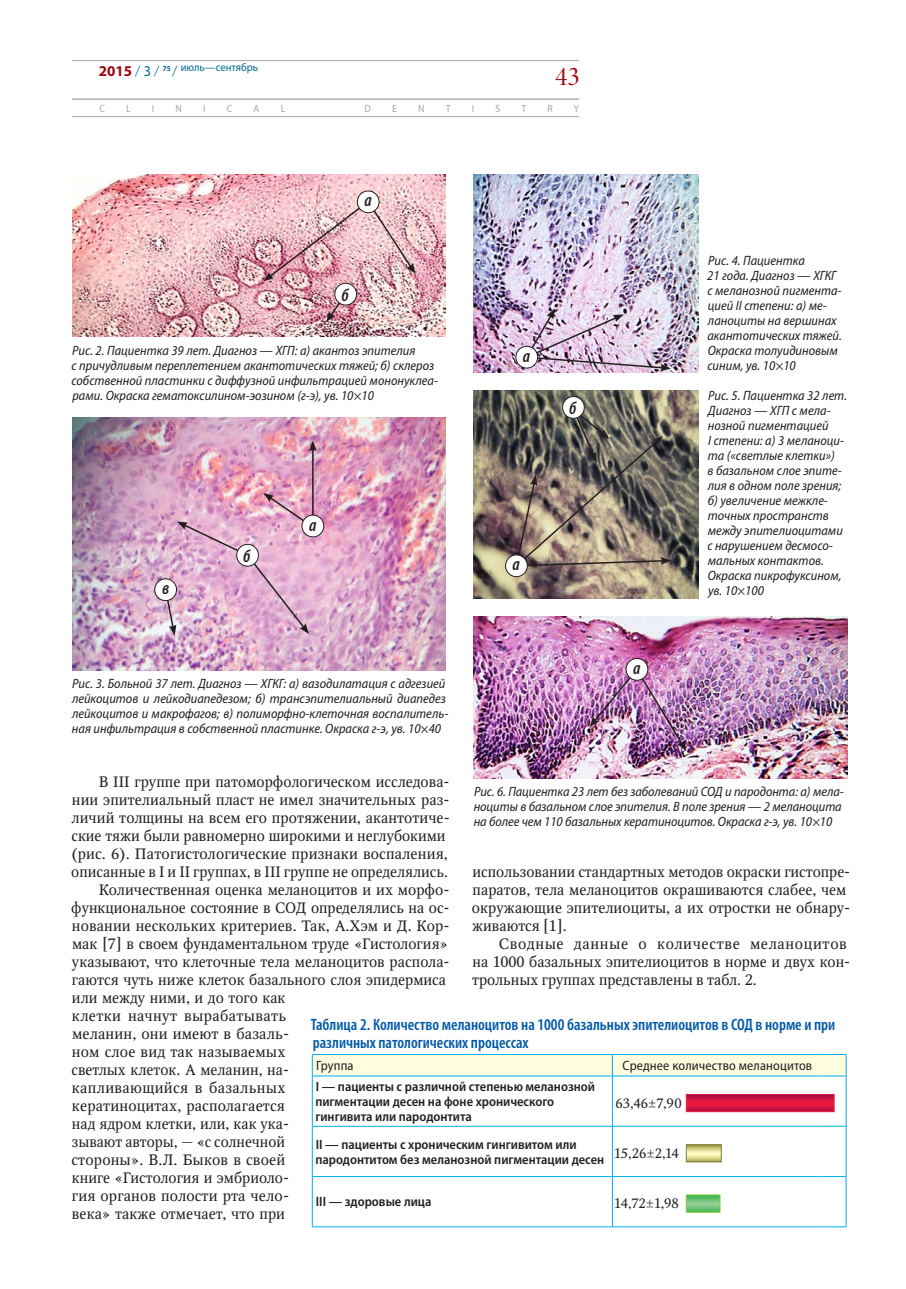
<style>
.page{position:relative;width:906px;height:1289px;background:#fff}
.page>*{position:absolute;margin:0;border:0;box-sizing:border-box;transform-origin:0 0}
.t1{font:27px "Minion Pro Disp";color:#9d070d}
.t2{font:italic 600 condensed 18px "Myriad Pro";color:#231f20}
.t3{font:600 condensed 16.5px/18px "Myriad Pro";color:#015aaa}
.t4{font:15px/18px "Octava";letter-spacing:.005em;color:#231f20}
.t5{font:15px "Octava";letter-spacing:.025em;color:#231f20}
.t6{font:italic semi-condensed 13.5px/15px "Myriad Pro";color:#231f20}
.t7{font:600 semi-condensed 13.5px/15.1px "Myriad Pro";color:#231f20}
.t8{font:semi-condensed 13.5px "Myriad Pro";letter-spacing:.01em;color:#231f20}
.t9{font:13.5px "Octava";color:#231f20}
.t10{font:11.25px "Myriad Pro";color:#006991;scale:.95 1}
.t11{font:semi-condensed 10.5px "Myriad Pro";color:#a8a9ad}
.s1{font-weight:700;font-size:15px;color:#9d070d}
.s2{font-weight:300;font-size:15px}
.s3{font-size:15px}
.s4{font-weight:700;font-size:7.5px}
</style>
<div class="page">
<hr style="left:72px;top:60px;width:507px;height:1px;background:#a8a9ad">
<hr style="left:72px;top:98px;width:507px;height:2px;background:#a8a9ad">
<hr style="left:72px;top:116px;width:507px;height:1px;background:#a8a9ad">
<img style="left:72px;top:175px;width:374px;height:162px">
<img style="left:263px;top:200px;width:152px;height:81px">
<svg style="left:326px;top:292px;width:22px;height:30px"></svg>
<div style="left:357px;top:191px;width:22px;height:22px;background:#fff;border-radius:50%"></div>
<div style="left:357px;top:191px;width:22px;height:22px;border:1px solid #231f20;border-radius:50%"></div>
<div style="left:335px;top:283px;width:21px;height:22px;background:#fff;border-radius:50%"></div>
<div style="left:334px;top:283px;width:23px;height:22px;border:1px solid #231f20;border-radius:50%"></div>
<img style="left:72px;top:418px;width:374px;height:252px">
<hr style="left:312px;top:448px;width:1px;height:78px;background:#231f20">
<svg style="left:309px;top:440px;width:8px;height:11px"></svg>
<div style="left:302px;top:515px;width:22px;height:22px;background:#fff;border-radius:50%"></div>
<div style="left:301px;top:515px;width:23px;height:22px;border:1px solid #231f20;border-radius:50%"></div>
<svg style="left:164px;top:493px;width:151px;height:142px;background:#deaecb"></svg>
<div style="left:237px;top:544px;width:21px;height:22px;background:#fff;border-radius:50%"></div>
<div style="left:236px;top:544px;width:23px;height:22px;border:1px solid #231f20;border-radius:50%"></div>
<div style="left:155px;top:579px;width:21px;height:21px;background:#fff;border-radius:50%"></div>
<div style="left:154px;top:578px;width:23px;height:23px;border:1px solid #231f20;border-radius:50%"></div>
<img style="left:474px;top:175px;width:225px;height:198px">
<img style="left:525px;top:308px;width:146px;height:63px">
<div style="left:516px;top:346px;width:21px;height:22px;background:#fff;border-radius:50%"></div>
<div style="left:515px;top:346px;width:23px;height:22px;border:1px solid #231f20;border-radius:50%"></div>
<img style="left:474px;top:391px;width:225px;height:207px">
<svg style="left:514px;top:407px;width:157px;height:161px;background:#7e746a"></svg>
<div style="left:505px;top:555px;width:22px;height:21px;background:#fff;border-radius:50%"></div>
<div style="left:505px;top:554px;width:23px;height:23px;border:1px solid #231f20;border-radius:50%"></div>
<div style="left:562px;top:396px;width:22px;height:22px;background:#fff;border-radius:50%"></div>
<div style="left:562px;top:396px;width:22px;height:22px;border:1px solid #231f20;border-radius:50%"></div>
<img style="left:474px;top:616px;width:373px;height:162px">
<img style="left:589px;top:667px;width:97px;height:84px">
<div style="left:626px;top:658px;width:22px;height:22px;background:#fff;border-radius:50%"></div>
<div style="left:625px;top:658px;width:23px;height:22px;border:1px solid #231f20;border-radius:50%"></div>
<hr style="left:312px;top:1076px;width:1px;height:50px;background:#00aeef">
<svg style="left:312px;top:1054px;width:535px;height:22px;background:#eff7e0"></svg>
<hr style="left:312px;top:1075px;width:300px;height:1px;background:#00aeef">
<hr style="left:612px;top:1076px;width:1px;height:50px;background:#00aeef">
<hr style="left:846px;top:1076px;width:1px;height:50px;background:#00aeef">
<hr style="left:846px;top:1126px;width:1px;height:50px;background:#00aeef">
<hr style="left:846px;top:1176px;width:1px;height:50px;background:#00aeef">
<svg style="left:685px;top:1093px;width:150px;height:19px;background:#d5224a"></svg>
<svg style="left:312px;top:1125px;width:534px;height:102px"></svg>
<p class="t10" style="left:99px;top:60px;width:169px"><span class="s1">2015</span> <span class="s2">/</span> <span class="s3">3</span> <span class="s2">/</span> <span class="s4">75</span> <span class="s2">/</span> июль—сентябрь</p>
<p class="t11" style="left:99px;top:102px;width:7px">C</p>
<p class="t11" style="left:126px;top:102px;width:6px">L</p>
<p class="t11" style="left:152px;top:102px;width:4px">I</p>
<p class="t11" style="left:175px;top:102px;width:8px">N</p>
<p class="t11" style="left:203px;top:102px;width:4px">I</p>
<p class="t11" style="left:227px;top:102px;width:7px">C</p>
<p class="t11" style="left:253px;top:102px;width:7px">A</p>
<p class="t11" style="left:281px;top:102px;width:6px">L</p>
<p class="t11" style="left:365px;top:102px;width:8px">D</p>
<p class="t11" style="left:392px;top:102px;width:6px">E</p>
<p class="t11" style="left:418px;top:102px;width:8px">N</p>
<p class="t11" style="left:446px;top:102px;width:6px">T</p>
<p class="t11" style="left:472px;top:102px;width:4px">I</p>
<p class="t11" style="left:495px;top:102px;width:6px">S</p>
<p class="t11" style="left:521px;top:102px;width:6px">T</p>
<p class="t11" style="left:547px;top:102px;width:7px">R</p>
<p class="t11" style="left:574px;top:102px;width:7px">Y</p>
<h1 class="t1" style="left:555px;top:60px;width:26px">43</h1>
<p class="t2" style="left:364px;top:189px;width:9px">а</p>
<p class="t2" style="left:341px;top:284px;width:9px">б</p>
<p class="t6" style="left:71px;top:343px;width:368px">Рис. 2. Пациентка 39 лет. Диагноз — ХГП: а) акантоз эпителия<br>с причудливым переплетением акантотических тяжей; б) склероз собственной пластинки с диффузной инфильтрацией мононуклеа&shy;рами. Окраска гематоксилином-эозином (г-э), ув. 10×10</p>
<p class="t2" style="left:162px;top:577px;width:9px">в</p>
<p class="t2" style="left:243px;top:545px;width:9px">б</p>
<p class="t2" style="left:309px;top:513px;width:9px">а</p>
<p class="t6" style="left:72px;top:676px;width:378px">Рис. 3. Больной 37 лет. Диагноз — ХГКГ: а) вазодилатация с адгезией лейкоцитов и лейкодиапедезом; б) трансэпителиальный диапедез лейкоцитов и макрофагов; в) полиморфно-клеточная воспалитель&shy;ная инфильтрация в собственной пластинке. Окраска г-э, ув. 10×40</p>
<p class="t2" style="left:523px;top:344px;width:9px">а</p>
<p class="t2" style="left:512px;top:553px;width:9px">а</p>
<p class="t6" style="left:707px;top:253px;width:136px">Рис. 4. Пациентка<br>21 года. Диагноз — ХГКГ с меланозной пигмента&shy;цией II степени: а) ме&shy;ланоциты на вершинах акантотических тяжей.<br>Окраска толуидиновым синим, ув. 10×10</p>
<p class="t2" style="left:569px;top:397px;width:9px">б</p>
<p class="t6" style="left:707px;top:388px;width:141px">Рис. 5. Пациентка 32 лет.<br>Диагноз — ХГП с мела&shy;нозной пигментацией<br>I степени: а) 3 меланоци&shy;та («светлые клетки»)<br>в базальном слое эпите&shy;лия в одном поле зрения; б) увеличение межкле&shy;точных пространств между эпителиоцитами с нарушением десмосо&shy;мальных контактов.<br>Окраска пикрофуксином, ув. 10×100</p>
<p class="t2" style="left:633px;top:656px;width:9px">а</p>
<p class="t4" style="left:99px;top:772px;width:352px">В III группе при патоморфологическом исследова-</p>
<p class="t4" style="left:72px;top:790px;width:379px">нии эпителиальный пласт не имел значительных раз-</p>
<p class="t4" style="left:71px;top:808px;width:380px">личий толщины на всем его протяжении, акантотиче-</p>
<p class="t4" style="left:71px;top:826px;width:376px">ские тяжи были равномерно широкими и неглубокими</p>
<p class="t4" style="left:71px;top:844px;width:378px">(рис. 6). Патогистологические признаки воспаления,</p>
<p class="t4" style="left:71px;top:862px;width:378px">описанные в I и II группах, в III группе не определялись.</p>
<p class="t4" style="left:99px;top:880px;width:352px">Количественная оценка меланоцитов и их морфо-</p>
<p class="t4" style="left:71px;top:898px;width:380px">функциональное состояние в СОД определялись на ос-</p>
<p class="t4" style="left:72px;top:916px;width:379px">новании нескольких критериев. Так, А.Хэм и Д. Кор-</p>
<p class="t4" style="left:72px;top:934px;width:377px">мак [7] в своем фундаментальном труде «Гистология»</p>
<p class="t4" style="left:72px;top:952px;width:379px">указывают, что клеточные тела меланоцитов распола-</p>
<p class="t4" style="left:72px;top:970px;width:376px">гаются чуть ниже клеток базального слоя эпидермиса</p>
<p class="t4" style="left:72px;top:988px;width:215px">или между ними, и до того как</p>
<p class="t5" style="left:72px;top:1006px;width:216px">клетки начнут вырабатывать</p>
<p class="t4" style="left:72px;top:1024px;width:219px">меланин, они имеют в базаль-</p>
<p class="t4" style="left:72px;top:1042px;width:215px">ном слое вид так называемых</p>
<p class="t4" style="left:71px;top:1060px;width:219px">светлых клеток. А меланин, на-</p>
<p class="t4" style="left:72px;top:1078px;width:215px">капливающийся в базальных</p>
<p class="t4" style="left:72px;top:1096px;width:214px">кератиноцитах, располагается</p>
<p class="t4" style="left:72px;top:1114px;width:219px">над ядром клетки, или, как ука-</p>
<p class="t4" style="left:72px;top:1132px;width:215px">зывают авторы, — «с солнечной</p>
<p class="t4" style="left:71px;top:1150px;width:215px">стороны». В.Л. Быков в своей</p>
<p class="t4" style="left:72px;top:1168px;width:219px">книге «Гистология и эмбриоло-</p>
<p class="t4" style="left:72px;top:1186px;width:219px">гия органов полости рта чело-</p>
<p class="t4" style="left:72px;top:1204px;width:215px">века» также отмечает, что при</p>
<p class="t6" style="left:474px;top:784px;width:372px">Рис. 6. Пациентка 23 лет без заболеваний СОД и пародонта: а) мела&shy;ноциты в базальном слое эпителия. В поле зрения — 2 меланоцита на более чем 110 базальных кератиноцитов. Окраска г-э, ув. 10×10</p>
<p class="t4" style="left:472px;top:862px;width:380px">использовании стандартных методов окраски гистопре&shy;паратов, тела меланоцитов окрашиваются слабее, чем окружающие эпителиоциты, а их отростки не обнару&shy;живаются [1].</p>
<p class="t4" style="left:472px;top:934px;width:379px;text-indent:27px">Сводные данные о количестве меланоцитов на 1000 базальных эпителиоцитов в норме и двух кон&shy;трольных группах представлены в табл. 2.</p>
<p class="t3" style="left:311px;top:1015px;width:526px">Таблица 2. Количество меланоцитов на 1000 базальных эпителиоцитов в СОД в норме и при различных патологических процессах</p>
<p class="t8" style="left:316px;top:1056px;width:39px">Группа</p>
<p class="t8" style="left:622px;top:1056px;width:191px">Среднее количество меланоцитов</p>
<p class="t7" style="left:315px;top:1078px;width:281px">I — пациенты с различной степенью меланозной пигментации десен на фоне хронического гингивита или пародонтита</p>
<p class="t9" style="left:615px;top:1094px;width:68px">63,46±7,90</p>
<p class="t7" style="left:315px;top:1136px;width:365px">II — пациенты с хроническим гингивитом или<br>пародонтитом без меланозной пигментации десен <sup>15,26±2,14</sup></p>
<p class="t7" style="left:316px;top:1193px;width:117px">III — здоровые лица</p>
<p class="t9" style="left:614px;top:1195px;width:66px">14,72±1,98</p>
</div>
